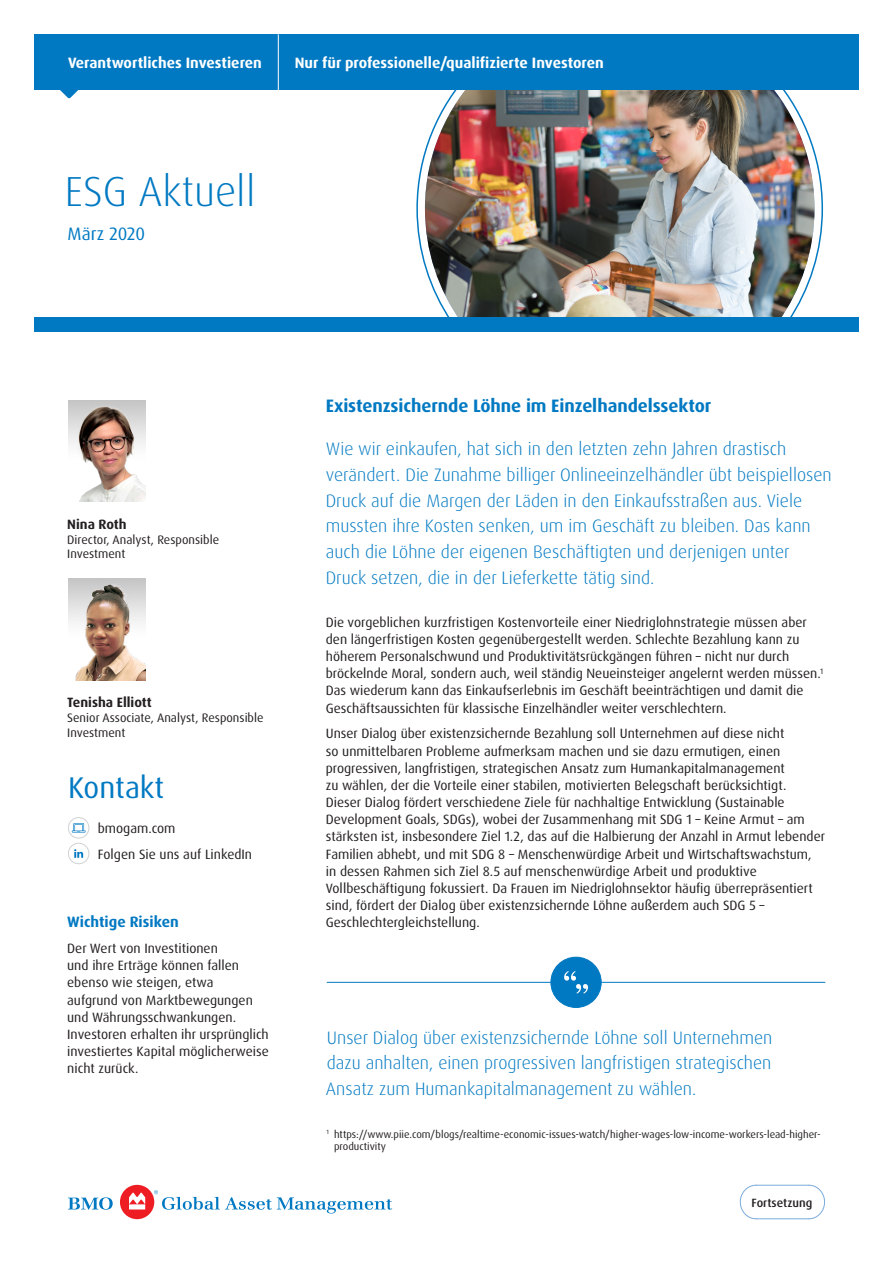
<style>
.page{position:relative;width:893px;height:1263px;background:#fff}
.page>*{position:absolute;margin:0;border:0;box-sizing:border-box;transform-origin:0 0}
.Title_28pt_blue{font:300 42px "Dax Pro";color:#0079c2}
.Contact_us{font:30px "Dax Pro";color:#0079c2}
.Heading_10pt_blue__2{font:300 18px/25.8px "Dax Pro";color:#0079c2}
.MC_body{font:300 18px/25.5px "Dax Pro";color:#0079c2;text-align:justify}
.Title_28pt_blue-2{font:700 18px "Dax Pro";letter-spacing:-.005em;color:#0079c2}
.t1{font:18px "Dax Pro";letter-spacing:-.005em;color:#0079c2}
.Header_date{font:700 15px "Dax Pro";color:#fff}
.Heading_10pt_blue__2-2{font:700 15px "Dax Pro";color:#0079c2}
.Body_9pt__2mm{font:13.5px/17.1px "Dax Pro";color:#231f20}
.Tel_fax_web{font:13.5px "Dax Pro";color:#231f20}
.Quote_author{font:700 13.5px "Dax Pro";color:#231f20}
.Flowing_text_headlin{font:12.3px/14.7px "Dax Pro";color:#231f20}
.Continued{font:500 12px "Dax Pro";color:#231f20}
.Body_9pt__2mm-2{font:10.5px/12.6px "Dax Pro";color:#231f20}
.s1{color:#fff}
</style>
<div class="page">
<svg style="left:416px;top:149px;width:408px;height:169px"></svg>
<img style="left:425px;top:90px;width:389px;height:228px">
<div style="left:34px;top:34px;width:825px;height:56px;background:#0079c2"></div>
<svg style="left:60px;top:90px;width:18px;height:8px"></svg>
<svg style="left:68px;top:1197px;width:45px;height:13px"></svg>
<div style="left:120px;top:1185px;width:34px;height:34px;background:#ee1d23;border-radius:50%"></div>
<svg style="left:129px;top:1192px;width:16px;height:17px"></svg>
<svg style="left:154px;top:1190px;width:238px;height:23px"></svg>
<svg style="left:739px;top:1184px;width:86px;height:35px"></svg>
<div style="left:34px;top:318px;width:825px;height:14px;background:#0079c2"></div>
<img style="left:68px;top:401px;width:78px;height:101px">
<img style="left:68px;top:579px;width:78px;height:101px">
<hr style="left:327px;top:982px;width:498px;height:1px;background:#0079c2">
<div style="left:551px;top:957px;width:50px;height:50px;background:#0079c2;border-radius:50%"></div>
<div style="left:550px;top:957px;width:52px;height:51px;border:1px solid #0079c2;border-radius:50%"></div>
<svg style="left:564px;top:971px;width:24px;height:22px"></svg>
<div style="left:68px;top:817px;width:21px;height:21px;border:1px solid #d1d2d4;border-radius:50%"></div>
<svg style="left:72px;top:823px;width:14px;height:9px"></svg>
<div style="left:68px;top:843px;width:21px;height:21px;border:1px solid #d1d2d4;border-radius:50%"></div>
<svg style="left:74px;top:849px;width:9px;height:9px"></svg>
<hr style="left:278px;top:34px;width:1px;height:56px;background:#fff">
<p class="Header_date" style="left:68px;top:53px;width:195px">Verantwortliches Investieren</p>
<p class="Header_date" style="left:295px;top:53px;width:310px">Nur für professionelle/qualifizierte Investoren</p>
<p class="Title_28pt_blue" style="left:65px;top:164px;width:192px">ESG Aktuell</p>
<p class="t1" style="left:68px;top:223px;width:79px">März 2020</p>
<p class="Quote_author" style="left:67px;top:515px;width:61px">Nina Roth</p>
<p class="Flowing_text_headlin" style="left:67px;top:532px;width:153px">Director, Analyst, Responsible<br>Investment</p>
<p class="Quote_author" style="left:67px;top:693px;width:86px">Tenisha Elliott</p>
<p class="Flowing_text_headlin" style="left:67px;top:710px;width:198px">Senior Associate, Analyst, Responsible<br>Investment</p>
<p class="Contact_us" style="left:68px;top:769px;width:98px">Kontakt</p>
<p class="Tel_fax_web" style="left:98px;top:819px;width:79px">bmogam.com</p>
<p class="Tel_fax_web" style="left:89px;top:845px;width:164px"><span class="s1">=</span>Folgen Sie uns auf LinkedIn</p>
<p class="Heading_10pt_blue__2-2" style="left:67px;top:912px;width:113px">Wichtige Risiken</p>
<p class="Body_9pt__2mm" style="left:67px;top:940px;width:203px">Der Wert von Investitionen<br>und ihre Erträge können fallen ebenso wie steigen, etwa<br>aufgrund von Marktbewegungen und Währungsschwankungen.<br>Investoren erhalten ihr ursprünglich investiertes Kapital möglicherweise nicht zurück.</p>
<p class="Title_28pt_blue-2" style="left:326px;top:394px;width:387px">Existenzsichernde Löhne im Einzelhandelssektor</p>
<p class="Heading_10pt_blue__2" style="left:326px;top:436px;width:507px">Wie wir einkaufen, hat sich in den letzten zehn Jahren drastisch verändert. Die Zunahme billiger Onlineeinzelhändler übt beispiellosen Druck auf die Margen der Läden in den Einkaufsstraßen aus. Viele mussten ihre Kosten senken, um im Geschäft zu bleiben. Das kann auch die Löhne der eigenen Beschäftigten und derjenigen unter Druck setzen, die in der Lieferkette tätig sind.</p>
<p class="Body_9pt__2mm" style="left:326px;top:613px;width:499px">Die vorgeblichen kurzfristigen Kostenvorteile einer Niedriglohnstrategie müssen aber den längerfristigen Kosten gegenübergestellt werden. Schlechte Bezahlung kann zu höherem Personalschwund und Produktivitätsrückgängen führen – nicht nur durch bröckelnde Moral, sondern auch, weil ständig Neueinsteiger angelernt werden müssen.<sup>1<br></sup>Das wiederum kann das Einkaufserlebnis im Geschäft beeinträchtigen und damit die Geschäftsaussichten für klassische Einzelhändler weiter verschlechtern.</p>
<p class="Body_9pt__2mm" style="left:326px;top:725px;width:501px">Unser Dialog über existenzsichernde Bezahlung soll Unternehmen auf diese nicht<br>so unmittelbaren Probleme aufmerksam machen und sie dazu ermutigen, einen progressiven, langfristigen, strategischen Ansatz zum Humankapitalmanagement<br>zu wählen, der die Vorteile einer stabilen, motivierten Belegschaft berücksichtigt.<br>Dieser Dialog fördert verschiedene Ziele für nachhaltige Entwicklung (Sustainable Development Goals, SDGs), wobei der Zusammenhang mit SDG 1 – Keine Armut – am stärksten ist, insbesondere Ziel 1.2, das auf die Halbierung der Anzahl in Armut lebender Familien abhebt, und mit SDG 8 – Menschenwürdige Arbeit und Wirtschaftswachstum, in dessen Rahmen sich Ziel 8.5 auf menschenwürdige Arbeit und produktive Vollbeschäftigung fokussiert. Da Frauen im Niedriglohnsektor häufig überrepräsentiert sind, fördert der Dialog über existenzsichernde Löhne außerdem auch SDG 5 – Geschlechtergleichstellung.</p>
<p class="MC_body" style="left:326px;top:1025px;width:448px">Unser Dialog über existenzsichernde Löhne soll Unternehmen dazu anhalten, einen progressiven langfristigen strategischen Ansatz zum Humankapitalmanagement zu wählen.</p>
<p class="Body_9pt__2mm-2" style="left:334px;top:1128px;width:488px;text-indent:-8px"><sup>1</sup> https://www.piie.com/blogs/realtime-economic-issues-watch/higher-wages-low-income-workers-lead-higher&shy;productivity</p>
<p class="Continued" style="left:751px;top:1195px;width:62px">Fortsetzung</p>
</div>
